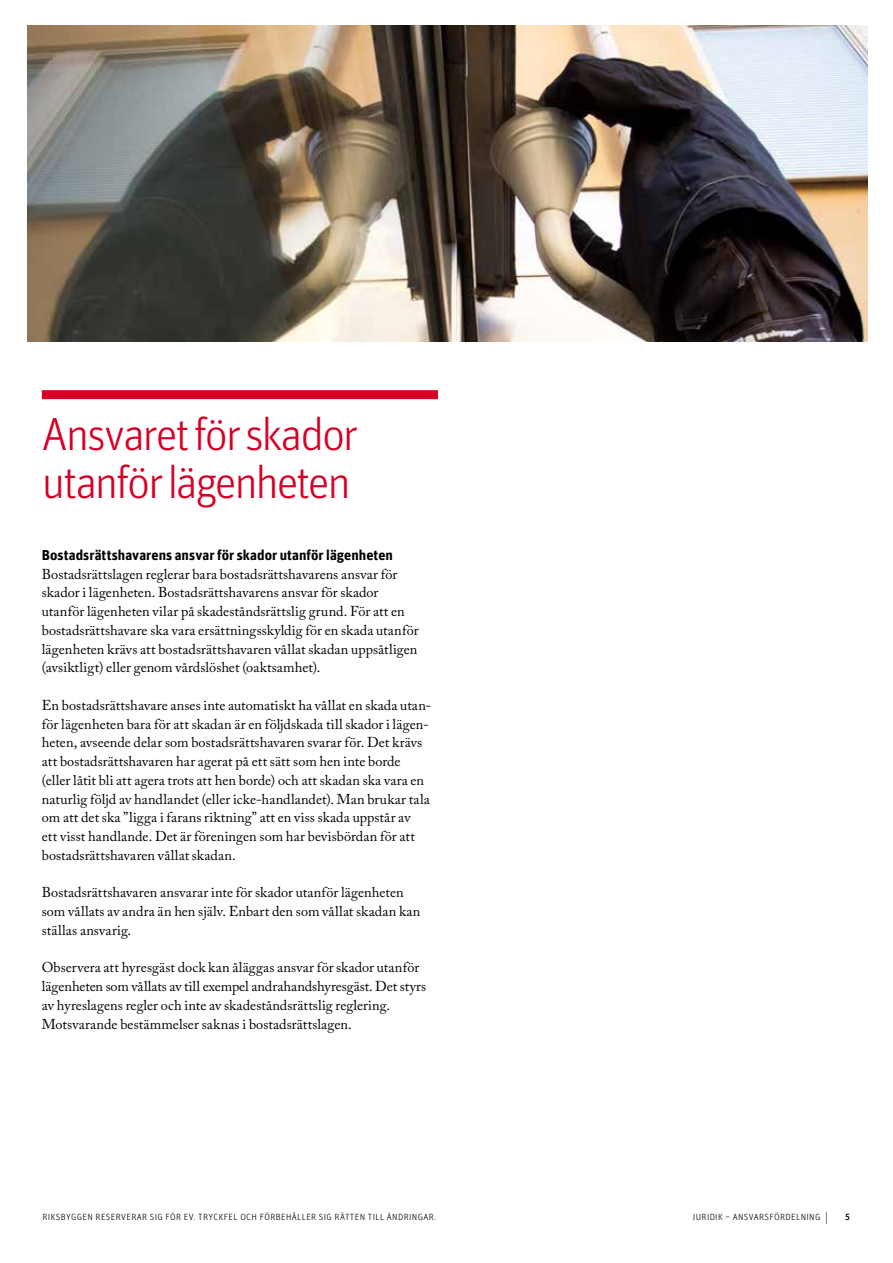
<style>
.page{position:relative;width:893px;height:1263px;background:#fff}
.page>*{position:absolute;margin:0;border:0;box-sizing:border-box;transform-origin:0 0}
.t1{font:300 46.5px/48px "Unit OTRB";letter-spacing:-.05em;color:#d60026}
.t2{font:14.25px/18.8px "Adobe Caslon Pro";letter-spacing:.005em;color:#000}
.t3{font:700 14.25px "Unit OTRB";letter-spacing:.005em;color:#000}
.t4{font:300 9px "Unit OTRB";letter-spacing:.04em;color:#000}
.t5{font:9px "Unit OTRB1 Medi";color:#000}
.s1{font-size:13.5px}
</style>
<div class="page">
<img style="left:28px;top:26px;width:839px;height:315px">
<div style="left:42px;top:390px;width:396px;height:9px;background:#d60026"></div>
<h1 class="t1" style="left:42px;top:410px;width:318px">Ansvaret för skador utanför lägenheten</h1>
<p class="t3" style="left:42px;top:546px;width:353px">Bostadsrättshavarens ansvar för skador utanför lägenheten</p>
<p class="t2" style="left:42px;top:564px;width:378px">Bostadsrättslagen reglerar bara bostadsrättshavarens ansvar för skador i lägenheten. Bostadsrättshavarens ansvar för skador utanför lägenheten vilar på skadeståndsrättslig grund. För att en bostadsrättshavare ska vara ersättningsskyldig för en skada utanför lägenheten krävs att bostadsrättshavaren vållat skadan uppsåtligen (avsiktligt) eller genom vårdslöshet (oaktsamhet).</p>
<p class="t2" style="left:42px;top:696px;width:391px">En bostadsrättshavare anses inte automatiskt ha vållat en skada utan&shy;för lägenheten bara för att skadan är en följdskada till skador i lägen&shy;heten, avseende delar som bostadsrättshavaren svarar för. Det krävs att bostadsrättshavaren har agerat på ett sätt som hen inte borde (eller låtit bli att agera trots att hen borde) och att skadan ska vara en naturlig följd av handlandet (eller icke-handlandet). Man brukar tala om att det ska ”ligga i farans riktning” att en viss skada uppstår av<br>ett visst handlande. Det är föreningen som har bevisbördan för att bostadsrättshavaren vållat skadan.</p>
<p class="t2" style="left:42px;top:883px;width:380px">Bostadsrättshavaren ansvarar inte för skador utanför lägenheten som vållats av andra än hen själv. Enbart den som vållat skadan kan ställas ansvarig.</p>
<p class="t2" style="left:42px;top:958px;width:386px">Observera att hyresgäst dock kan åläggas ansvar för skador utanför lägenheten som vållats av till exempel andrahandshyresgäst. Det styrs av hyreslagens regler och inte av skadeståndsrättslig reglering.<br>Motsvarande bestämmelser saknas i bostadsrättslagen.</p>
<p class="t4" style="left:43px;top:1212px;width:395px">RIKSBYGGEN RESERVERAR SIG FÖR EV. TRYCKFEL OCH FÖRBEHÅLLER SIG RÄTTEN TILL ÄNDRINGAR.</p>
<p class="t4" style="left:693px;top:1212px;width:137px">JURIDIK – ANSVARSFÖRDELNING <span class="s1">|</span></p>
<p class="t5" style="left:845px;top:1211px;width:6px">5</p>
</div>
